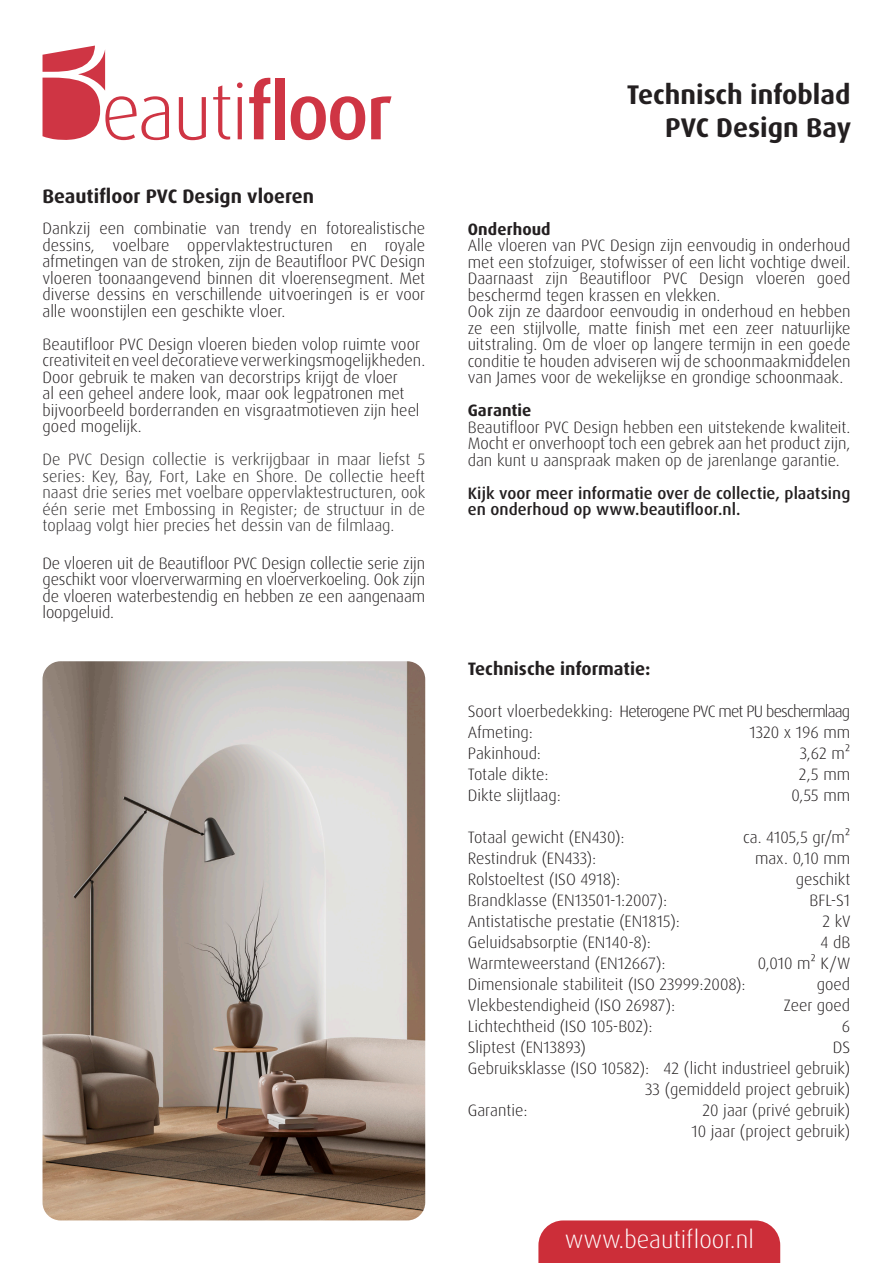
<style>
.page{position:relative;width:893px;height:1263px;background:#fff}
.page>*{position:absolute;margin:0;border:0;box-sizing:border-box;transform-origin:0 0}
.t1{font:700 27px "Dax Pro";color:#231f20}
.t2{font:300 24.75px "Dax Pro";color:#fff}
.t3{font:700 19.5px "Dax Pro";color:#231f20}
.t4{font:700 18px "Dax Pro";color:#231f20}
.t5{font:300 16.5px/16.5px "Dax Pro";color:#231f20;text-align:justify}
.t6{font:300 16.5px/16.5px "Dax Pro";color:#312f30;text-align:justify}
.t7{font:500 16.5px/16.5px "Dax Pro";color:#231f20}
.t8{font:300 16.5px "Dax Pro";letter-spacing:-.05em;color:#231f20}
.t9{font:700 16.5px "Dax Pro";letter-spacing:.005em;color:#231f20}
</style>
<div class="page">
<img style="left:43px;top:661px;width:382px;height:559px">
<div style="left:538px;top:1220px;width:242px;height:43px;background:#cc2e39"></div>
<svg style="left:43px;top:46px;width:126px;height:94px"></svg>
<svg style="left:179px;top:97px;width:27px;height:43px"></svg>
<svg style="left:213px;top:85px;width:17px;height:55px"></svg>
<svg style="left:237px;top:82px;width:6px;height:57px"></svg>
<svg style="left:249px;top:77px;width:21px;height:62px"></svg>
<div style="left:275px;top:78px;width:9px;height:61px;background:#cf3544"></div>
<svg style="left:291px;top:96px;width:74px;height:44px"></svg>
<svg style="left:371px;top:96px;width:20px;height:43px"></svg>
<p class="t3" style="left:43px;top:183px;width:273px">Beautifloor PVC Design vloeren</p>
<p class="t5" style="left:43px;top:220px;width:384px">Dankzij een combinatie van trendy en fotorealistische dessins, voelbare oppervlaktestructuren en royale afmetingen van de stroken, zijn de Beautifloor PVC Design vloeren toonaangevend binnen dit vloerensegment. Met diverse dessins en verschillende uitvoeringen is er voor alle woonstijlen een geschikte vloer.</p>
<p class="t5" style="left:43px;top:336px;width:379px">Beautifloor PVC Design vloeren bieden volop ruimte voor</p>
<p class="t5" style="left:43px;top:352px;width:384px">creativiteit en veel decoratieve verwerkingsmogelijkheden.</p>
<p class="t5" style="left:43px;top:369px;width:357px">Door gebruik te maken van decorstrips krijgt de vloer</p>
<p class="t5" style="left:43px;top:385px;width:363px">al een geheel andere look, maar ook legpatronen met</p>
<p class="t5" style="left:43px;top:402px;width:379px">bijvoorbeeld borderranden en visgraatmotieven zijn heel</p>
<p class="t5" style="left:43px;top:418px;width:101px">goed mogelijk.</p>
<p class="t6" style="left:43px;top:451px;width:384px">De PVC Design collectie is verkrijgbaar in maar liefst 5 series: Key, Bay, Fort, Lake en Shore. De collectie heeft naast drie series met voelbare oppervlaktestructuren, ook één serie met Embossing in Register; de structuur in de toplaag volgt hier precies het dessin van de filmlaag.</p>
<p class="t5" style="left:43px;top:555px;width:384px">De vloeren uit de Beautifloor PVC Design collectie serie zijn geschikt voor vloerverwarming en vloerverkoeling. Ook zijn de vloeren waterbestendig en hebben ze een aangenaam loopgeluid.</p>
<p class="t1" style="left:627px;top:77px;width:225px">Technisch infoblad</p>
<p class="t1" style="left:665px;top:110px;width:187px">PVC Design Bay</p>
<p class="t9" style="left:468px;top:218px;width:84px">Onderhoud</p>
<p class="t5" style="left:468px;top:237px;width:384px;text-align:left">Alle vloeren van PVC Design zijn eenvoudig in onderhoud met een stofzuiger, stofwisser of een licht vochtige dweil.<br>Daarnaast zijn Beautifloor PVC Design vloeren goed beschermd tegen krassen en vlekken.<br>Ook zijn ze daardoor eenvoudig in onderhoud en hebben ze een stijlvolle, matte finish met een zeer natuurlijke uitstraling. Om de vloer op langere termijn in een goede conditie te houden adviseren wij de schoonmaakmiddelen van James voor de wekelijkse en grondige schoonmaak.</p>
<p class="t9" style="left:468px;top:400px;width:65px">Garantie</p>
<p class="t5" style="left:468px;top:419px;width:384px">Beautifloor PVC Design hebben een uitstekende kwaliteit.<br>Mocht er onverhoopt toch een gebrek aan het product zijn, dan kunt u aanspraak maken op de jarenlange garantie.</p>
<p class="t7" style="left:468px;top:485px;width:384px">Kijk voor meer informatie over de collectie, plaatsing en onderhoud op www.beautifloor.nl.</p>
<p class="t4" style="left:468px;top:657px;width:184px">Technische informatie:</p>
<p class="t8" style="left:468px;top:701px;width:384px">Soort vloerbedekking: Heterogene PVC met PU beschermlaag</p>
<p class="t5" style="left:468px;top:724px;width:67px">Afmeting:</p>
<p class="t5" style="left:749px;top:724px;width:102px">1320 x 196 mm</p>
<p class="t5" style="left:468px;top:745px;width:75px">Pakinhoud:</p>
<p class="t5" style="left:800px;top:745px;width:52px">3,62 m²</p>
<p class="t5" style="left:468px;top:766px;width:82px">Totale dikte:</p>
<p class="t5" style="left:799px;top:766px;width:53px">2,5 mm</p>
<p class="t5" style="left:468px;top:787px;width:95px">Dikte slijtlaag:</p>
<p class="t5" style="left:792px;top:787px;width:60px">0,55 mm</p>
<p class="t5" style="left:468px;top:829px;width:158px">Totaal gewicht (EN430):</p>
<p class="t5" style="left:743px;top:829px;width:109px">ca. 4105,5 gr/m²</p>
<p class="t5" style="left:468px;top:850px;width:130px">Restindruk (EN433):</p>
<p class="t5" style="left:755px;top:850px;width:97px">max. 0,10 mm</p>
<p class="t5" style="left:468px;top:871px;width:154px">Rolstoeltest (ISO 4918):</p>
<p class="t5" style="left:796px;top:871px;width:56px">geschikt</p>
<p class="t5" style="left:468px;top:892px;width:201px">Brandklasse (EN13501-1:2007):</p>
<p class="t5" style="left:809px;top:892px;width:42px">BFL-S1</p>
<p class="t5" style="left:468px;top:913px;width:214px">Antistatische prestatie (EN1815):</p>
<p class="t5" style="left:822px;top:913px;width:30px">2 kV</p>
<p class="t5" style="left:468px;top:934px;width:184px">Geluidsabsorptie (EN140-8):</p>
<p class="t5" style="left:820px;top:934px;width:31px">4 dB</p>
<p class="t5" style="left:468px;top:955px;width:199px">Warmteweerstand (EN12667):</p>
<p class="t5" style="left:758px;top:955px;width:94px">0,010 m² K/W</p>
<p class="t5" style="left:468px;top:976px;width:279px">Dimensionale stabiliteit (ISO 23999:2008):</p>
<p class="t5" style="left:817px;top:976px;width:35px">goed</p>
<p class="t5" style="left:468px;top:997px;width:209px">Vlekbestendigheid (ISO 26987):</p>
<p class="t5" style="left:784px;top:997px;width:68px">Zeer goed</p>
<p class="t5" style="left:468px;top:1018px;width:186px">Lichtechtheid (ISO 105-B02):</p>
<p class="t5" style="left:842px;top:1018px;width:10px">6</p>
<p class="t5" style="left:468px;top:1039px;width:120px">Sliptest (EN13893)</p>
<p class="t5" style="left:833px;top:1039px;width:19px">DS</p>
<p class="t5" style="left:468px;top:1060px;width:384px">Gebruiksklasse (ISO 10582): 42 (licht industrieel gebruik)</p>
<p class="t5" style="left:645px;top:1081px;width:206px">33 (gemiddeld project gebruik)</p>
<p class="t5" style="left:468px;top:1102px;width:61px">Garantie:</p>
<p class="t5" style="left:703px;top:1102px;width:149px">20 jaar (privé gebruik)</p>
<p class="t5" style="left:691px;top:1123px;width:160px">10 jaar (project gebruik)</p>
<p class="t2" style="left:565px;top:1224px;width:191px">www.beautifloor.nl</p>
</div>
